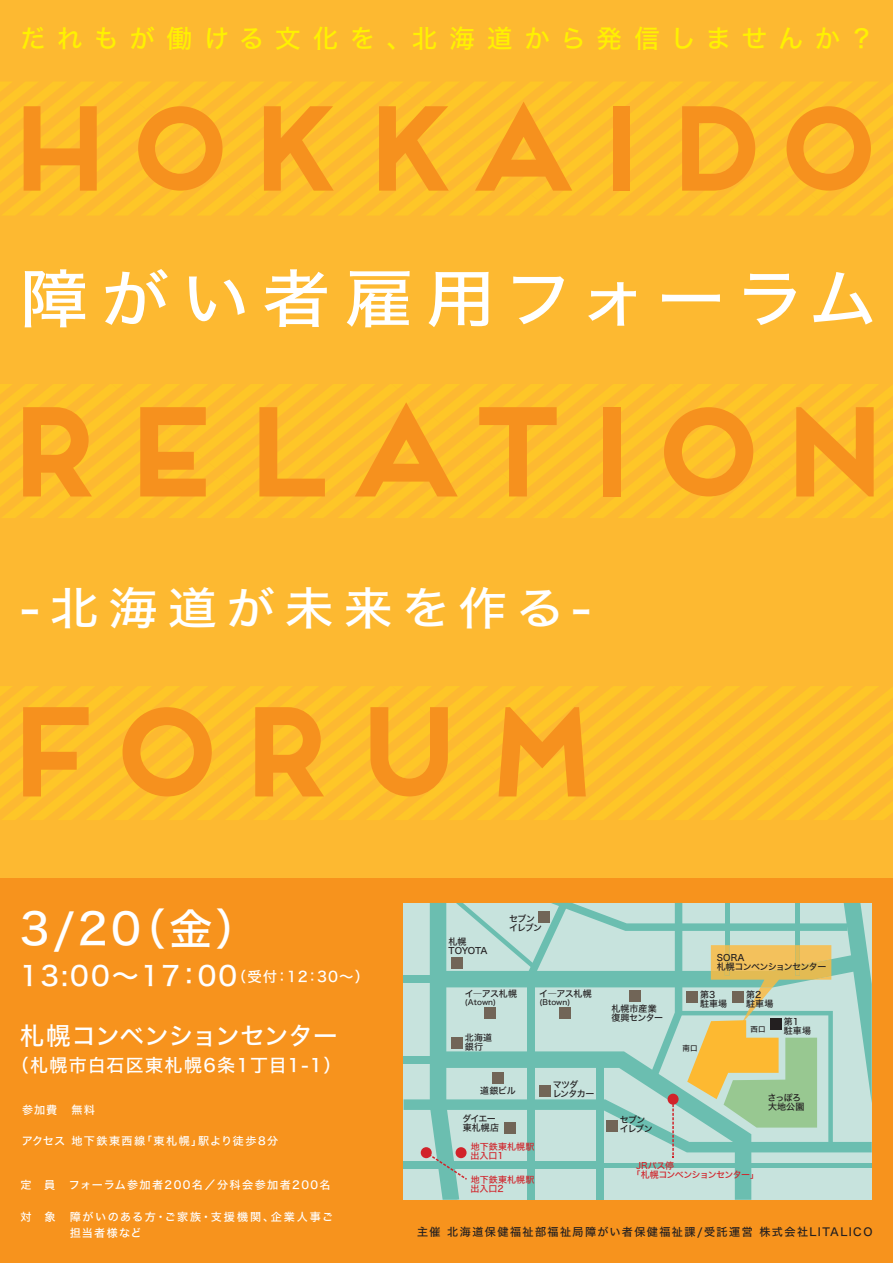
<style>
.page{position:relative;width:893px;height:1263px;background:#fdb931}
.page>*{position:absolute;margin:0;border:0;box-sizing:border-box;transform-origin:0 0}
.t1{font:700 119.1px "Frontage";letter-spacing:.02em;color:#f6911e}
.t2{font:700 112.5px "Frontage";letter-spacing:.03em;color:#f6911e}
.t3{font:63px "Hira Kaku Std W5";letter-spacing:.16em;color:#fff;scale:1.09 1}
.t4{font:45px "Hira Kaku Std W5";letter-spacing:.19em;color:#fff;scale:1.09 1}
.t5{font:43.35px "Hira Kaku Std W5";color:#fff}
.t6{font:27px "Hira Kaku Std W5";letter-spacing:.075em;color:#fff}
.t7{font:25.5px "Hira Kaku Std W5";letter-spacing:.43em;color:#fff101}
.t8{font:24.6px "Hira Kaku Std W5";letter-spacing:-.015em;color:#fff}
.t9{font:18px "Hira Kaku Std W5";letter-spacing:.075em;color:#fff}
.t10{font:11.1px/15.9px "Hira Kaku Std W5";letter-spacing:.13em;color:#fff}
.t11{font:11.1px "Hira Kaku Std W5";letter-spacing:.13em;color:#231f20}
.t12{font:9px/9px "Hira Kaku Std W5";letter-spacing:-.045em;color:#231f20}
.t13{font:9px/9px "Hira Kaku Std W5";letter-spacing:.01em;color:#d1232a}
.t14{font:9px/9px "Hira Kaku Std W5";letter-spacing:-.06em;color:#d1232a}
.t15{font:9px/9px "Hira Kaku Std W5";letter-spacing:-.065em;color:#231f20}
.t16{font:9px/9px "Hira Kaku Std W5";letter-spacing:-.02em;color:#231f20}
.t17{font:9px/9px "Hira Kaku Std W5";letter-spacing:.01em;color:#231f20}
.t18{font:9px/9px "Hira Kaku Std W5";letter-spacing:-.075em;color:#231f20}
.t19{font:9px/9px "Hira Kaku Std W5";letter-spacing:-.025em;color:#231f20}
.t20{font:7.5px "Hira Kaku Std W5";letter-spacing:.01em;color:#231f20}
</style>
<div class="page">
<div style="left:0;top:878px;width:893px;height:385px;background:#f7931d"></div>
<svg style="left:0;top:82px;width:893px;height:133px"></svg>
<svg style="left:0;top:384px;width:893px;height:134px"></svg>
<svg style="left:0;top:686px;width:893px;height:134px"></svg>
<svg style="left:404px;top:903px;width:468px;height:297px;background:#afd3c2"></svg>
<h3 class="t7" style="left:21px;top:19px;width:856px">だれもが働ける文化を、北海道から発信しませんか？</h3>
<h2 class="t2" style="left:-7px;top:78px;width:887px">HOKKAIDO</h2>
<h3 class="t3" style="left:19px;top:250px;width:789px">障がい者雇用フォーラム</h3>
<h1 class="t1" style="left:-9px;top:377px;width:904px">RELATION</h1>
<h3 class="t4" style="left:21px;top:574px;width:525px">-北海道が未来を作る-</h3>
<h1 class="t1" style="left:-9px;top:677px;width:614px">FORUM</h1>
<h3 class="t5" style="left:20px;top:895px;width:240px">3/20（金）</h3>
<h3 class="t6" style="left:20px;top:956px;width:351px">13:00～17：00<sup>（受付：12：30～）</sup></h3>
<h3 class="t8" style="left:20px;top:1017px;width:319px">札幌コンベンションセンター</h3>
<h3 class="t9" style="left:11px;top:1051px;width:332px">（札幌市白石区東札幌6条1丁目1-1）</h3>
<p class="t16" style="left:449px;top:937px;width:40px">札幌<br>TOYOTA</p>
<p class="t12" style="left:509px;top:914px;width:34px">セブンイレブン</p>
<p class="t12" style="left:465px;top:989px;width:54px">イ―アス札幌</p>
<p class="t20" style="left:465px;top:996px;width:33px">(Atown)</p>
<p class="t12" style="left:465px;top:1033px;width:29px">北海道銀行</p>
<p class="t12" style="left:539px;top:989px;width:54px">イ―アス札幌</p>
<p class="t20" style="left:540px;top:996px;width:32px">(Btown)</p>
<p class="t17" style="left:611px;top:1004px;width:53px">札幌市産業復興センター</p>
<p class="t15" style="left:717px;top:953px;width:111px">SORA<br>札幌コンベンションセンター</p>
<p class="t12" style="left:700px;top:990px;width:29px">第3<br>駐車場</p>
<p class="t12" style="left:746px;top:990px;width:29px">第2<br>駐車場</p>
<p class="t20" style="left:683px;top:1043px;width:16px">南口</p>
<p class="t20" style="left:751px;top:1024px;width:16px">西口</p>
<p class="t12" style="left:784px;top:1017px;width:29px">第1<br>駐車場</p>
<p class="t10" style="left:71px;top:1101px;width:25px">無料</p>
<p class="t10" style="left:71px;top:1133px;width:208px">地下鉄東西線「東札幌」駅より徒歩8分</p>
<p class="t10" style="left:22px;top:1101px;width:36px">参加費</p>
<p class="t10" style="left:22px;top:1133px;width:45px">アクセス</p>
<p class="t10" style="left:21px;top:1177px;width:36px">定　員</p>
<p class="t10" style="left:21px;top:1208px;width:36px">対　象</p>
<p class="t10" style="left:69px;top:1177px;width:263px">フォーラム参加者200名／分科会参加者200名</p>
<p class="t10" style="left:70px;top:1208px;width:265px">障がいのある方・ご家族・支援機関、企業人事ご担当者様など</p>
<p class="t12" style="left:480px;top:1086px;width:37px">道銀ビル</p>
<p class="t19" style="left:462px;top:1114px;width:38px">ダイエー東札幌店</p>
<p class="t13" style="left:471px;top:1142px;width:65px">地下鉄東札幌駅出入口1</p>
<p class="t13" style="left:471px;top:1175px;width:65px">地下鉄東札幌駅出入口2</p>
<p class="t18" style="left:553px;top:1080px;width:43px">マツダ<br>レンタカー</p>
<p class="t12" style="left:620px;top:1115px;width:34px">セブンイレブン</p>
<p class="t14" style="left:632px;top:1161px;width:129px;text-indent:4px">JRバス停<br>「札幌コンベンションセンター」</p>
<p class="t16" style="left:768px;top:1093px;width:38px">さっぽろ大地公園</p>
<p class="t11" style="left:417px;top:1223px;width:457px">主催 北海道保健福祉部福祉局障がい者保健福祉課/受託運営 株式会社LITALICO</p>
</div>
